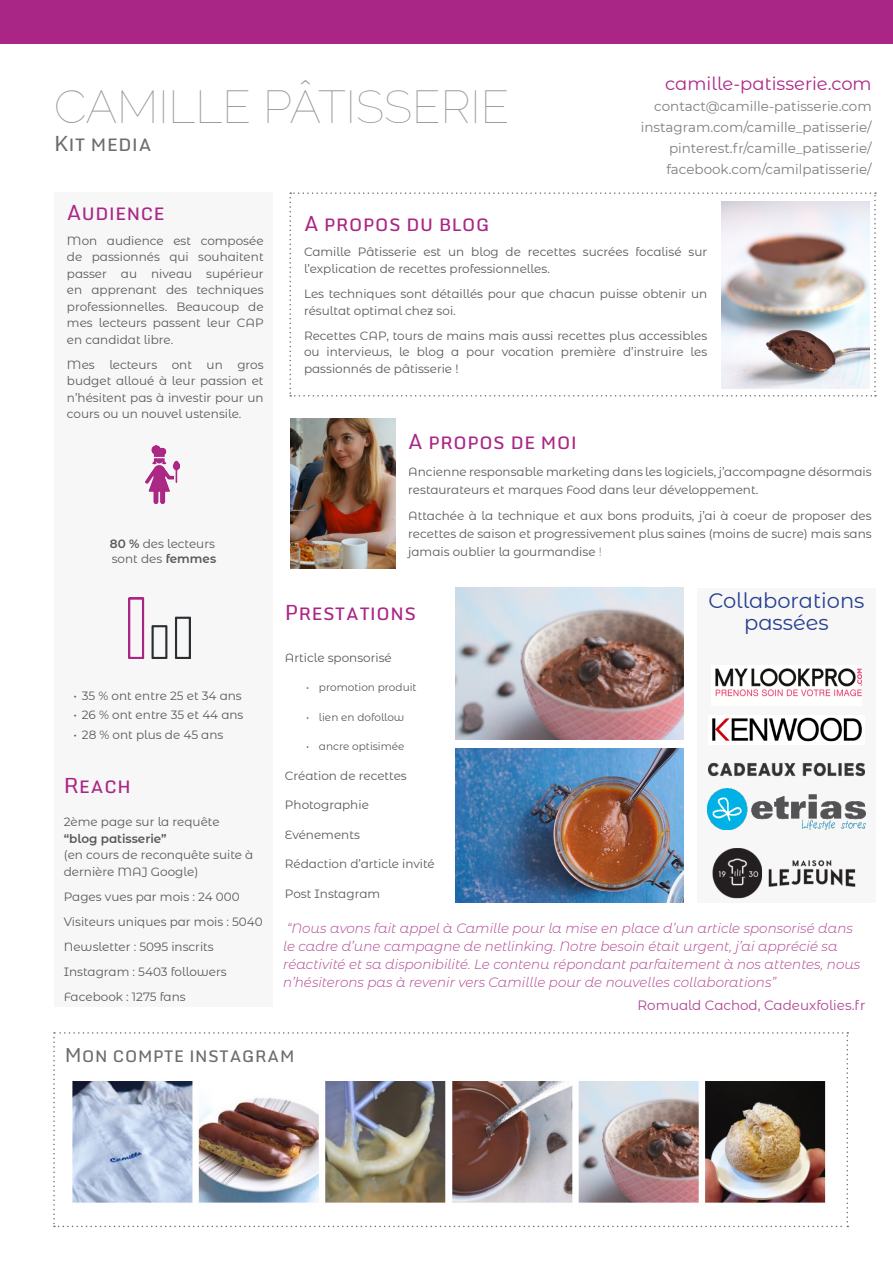
<style>
.page{position:relative;width:893px;height:1263px;background:#fff}
.page>*{position:absolute;margin:0;border:0;box-sizing:border-box;transform-origin:0 0}
.t1{font:100 46.5px "Raleway";color:#95979a}
.t2{font:21px "Monda";color:#aa2686}
.t3{font:21px/21.6px "Montserrat Alternates";color:#253f8e;text-align:center}
.t4{font:21px "Monda";color:#6c6d70}
.t5{font:19.5px "Monda";color:#6c6d70}
.t6{font:18px "Montserrat Alternates";color:#aa2686}
.t7{font:italic 300 13.5px/18px "Montserrat Alternates";color:#b0428f}
.t8{font:13.5px "Montserrat";color:#7c7e81}
.t9{font:13.5px "Montserrat Alternates";color:#b0428f}
.t10{font:12px/16.5px "Montserrat Alternates";color:#57585a}
.t11{font:10.5px "Montserrat Alternates";color:#57585a}
.s1{font-weight:600}
.s2{color:#95979a}
</style>
<div class="page">
<div style="left:54px;top:192px;width:219px;height:815px;background:#f7f7f7"></div>
<div style="left:697px;top:588px;width:179px;height:314px;background:#f7f7f7"></div>
<img style="left:456px;top:748px;width:227px;height:154px">
<img style="left:456px;top:588px;width:228px;height:152px">
<img style="left:290px;top:419px;width:105px;height:150px">
<img style="left:715px;top:668px;width:147px;height:29px">
<img style="left:712px;top:717px;width:150px;height:25px">
<img style="left:708px;top:762px;width:156px;height:14px">
<img style="left:707px;top:789px;width:158px;height:40px">
<img style="left:53px;top:1032px;width:795px;height:195px">
<svg style="left:289px;top:192px;width:587px;height:204px"></svg>
<div style="left:0;top:0;width:893px;height:44px;background:#aa2686"></div>
<img style="left:146px;top:446px;width:33px;height:57px">
<img style="left:129px;top:597px;width:61px;height:61px">
<img style="left:712px;top:848px;width:144px;height:50px">
<p class="t1" style="left:54px;top:70px;width:457px">CAMILLE PÂTISSERIE</p>
<p class="t4" style="left:54px;top:127px;width:100px">Kit media</p>
<p class="t6" style="left:665px;top:71px;width:208px">camille-patisserie.com</p>
<p class="t8" style="left:654px;top:97px;width:219px">contact@camille-patisserie.com</p>
<p class="t8" style="left:641px;top:118px;width:232px">instagram.com/camille_patisserie/</p>
<p class="t8" style="left:669px;top:139px;width:204px">pinterest.fr/camille_patisserie/</p>
<p class="t8" style="left:666px;top:160px;width:207px">facebook.com/camilpatisserie/</p>
<p class="t2" style="left:67px;top:195px;width:99px">Audience</p>
<p class="t10" style="left:67px;top:232px;width:198px;text-align:justify">Mon audience est composée de passionnés qui souhaitent passer au niveau supérieur en apprenant des techniques professionnelles. Beaucoup de mes lecteurs passent leur CAP en candidat libre.</p>
<p class="t10" style="left:67px;top:356px;width:198px;text-align:justify">Mes lecteurs ont un gros budget alloué à leur passion et n’hésitent pas à investir pour un cours ou un nouvel ustensile.</p>
<p class="t10" style="left:110px;top:536px;width:108px;line-height:15px"><span class="s1">80 %</span> des lecteurs sont des <span class="s1">femmes</span></p>
<p class="t10" style="left:73px;top:687px;width:170px">• 35 % ont entre 25 et 34 ans</p>
<p class="t10" style="left:73px;top:706px;width:172px">• 26 % ont entre 35 et 44 ans</p>
<p class="t10" style="left:73px;top:726px;width:152px">• 28 % ont plus de 45 ans</p>
<p class="t2" style="left:64px;top:768px;width:69px">Reach</p>
<p class="t10" style="left:64px;top:813px;width:191px">2ème page sur la requête <span class="s1">“blog patisserie”<br></span>(en cours de reconquête suite à dernière MAJ Google)</p>
<p class="t10" style="left:64px;top:888px;width:177px">Pages vues par mois : 24 000</p>
<p class="t10" style="left:64px;top:913px;width:200px">Visiteurs uniques par mois : 5040</p>
<p class="t10" style="left:64px;top:938px;width:151px">Newsletter : 5095 inscrits</p>
<p class="t10" style="left:64px;top:963px;width:165px">Instagram : 5403 followers</p>
<p class="t10" style="left:64px;top:988px;width:123px">Facebook : 1275 fans</p>
<p class="t2" style="left:304px;top:207px;width:187px">A propos du blog</p>
<p class="t10" style="left:304px;top:244px;width:405px">Camille Pâtisserie est un blog de recettes sucrées focalisé sur l’explication de recettes professionnelles.</p>
<p class="t10" style="left:304px;top:285px;width:405px">Les techniques sont détaillés pour que chacun puisse obtenir un résultat optimal chez soi.</p>
<p class="t10" style="left:304px;top:327px;width:405px;text-align:justify">Recettes CAP, tours de mains mais aussi recettes plus accessibles ou interviews, le blog a pour vocation première d’instruire les passionnés de pâtisserie !</p>
<p class="t2" style="left:408px;top:425px;width:170px">A propos de moi</p>
<p class="t10" style="left:408px;top:462px;width:465px;line-height:18px">Ancienne responsable marketing dans les logiciels, j’accompagne désormais restaurateurs et marques Food dans leur développement.</p>
<p class="t10" style="left:408px;top:507px;width:465px;line-height:18px;text-align:justify">Attachée à la technique et aux bons produits, j’ai à coeur de proposer des recettes de saison et progressivement plus saines (moins de sucre) mais sans jamais oublier la gourmandise <span class="s2">!</span></p>
<p class="t2" style="left:285px;top:595px;width:133px">Prestations</p>
<p class="t10" style="left:285px;top:649px;width:108px">Article sponsorisé</p>
<p class="t11" style="left:306px;top:680px;width:112px">• promotion produit</p>
<p class="t11" style="left:306px;top:710px;width:100px">• lien en dofollow</p>
<p class="t11" style="left:306px;top:739px;width:100px">• ancre optisimée</p>
<p class="t10" style="left:285px;top:767px;width:123px">Création de recettes</p>
<p class="t10" style="left:285px;top:796px;width:85px">Photographie</p>
<p class="t10" style="left:285px;top:826px;width:77px">Evénements</p>
<p class="t10" style="left:285px;top:855px;width:151px">Rédaction d’article invité</p>
<p class="t10" style="left:285px;top:885px;width:97px">Post Instagram</p>
<p class="t3" style="left:708px;top:589px;width:158px">Collaborations passées</p>
<p class="t7" style="left:283px;top:919px;width:579px">“Nous avons fait appel à Camille pour la mise en place d’un article sponsorisé dans le cadre d’une campagne de netlinking. Notre besoin était urgent, j’ai apprécié sa réactivité et sa disponibilité. Le contenu répondant parfaitement à nos attentes, nous n’hésiterons pas à revenir vers Camillle pour de nouvelles collaborations”</p>
<p class="t9" style="left:637px;top:995px;width:229px">Romuald Cachod, Cadeuxfolies.fr</p>
<p class="t5" style="left:65px;top:1039px;width:231px">Mon compte instagram</p>
</div>
